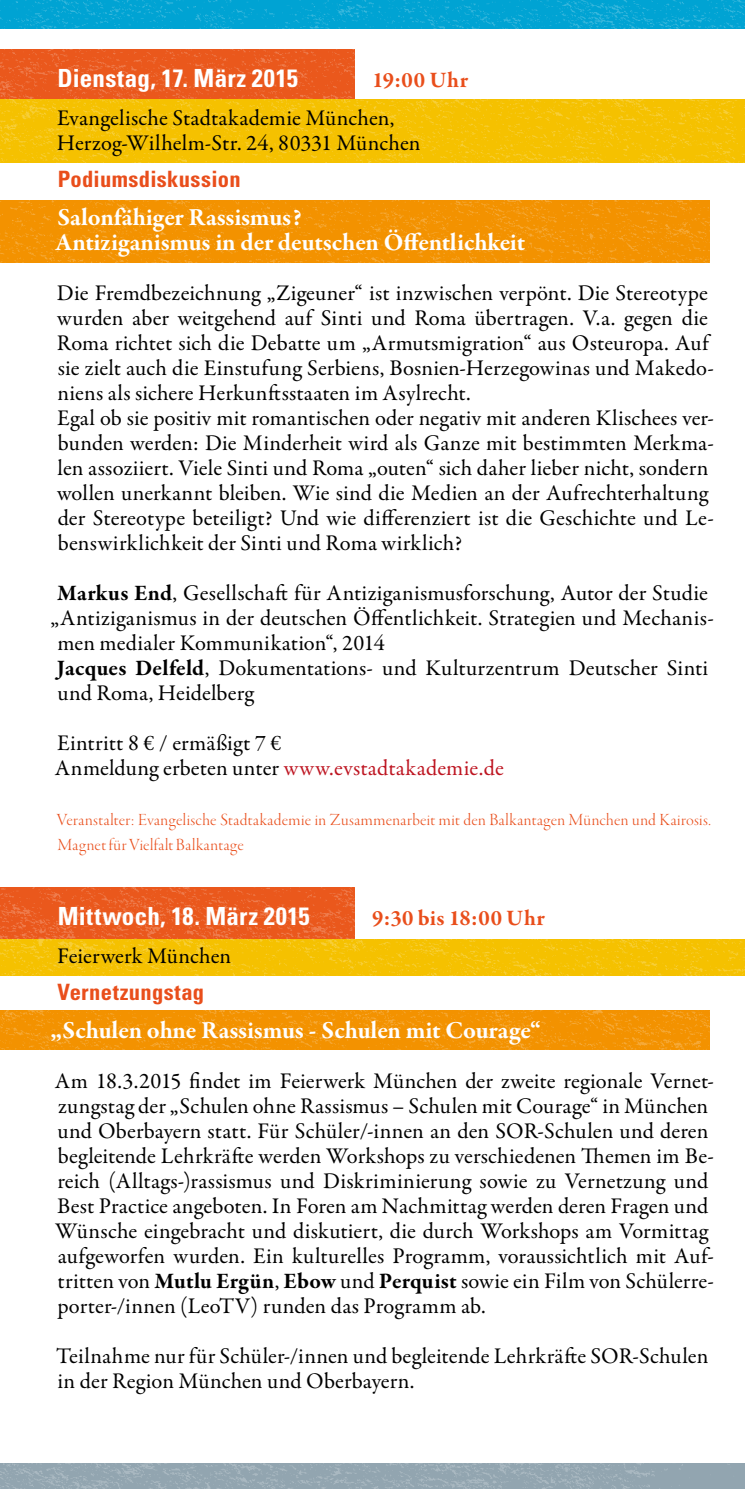
<style>
.page{position:relative;width:745px;height:1489px;background:#fff}
.page>*{position:absolute;margin:0;border:0;box-sizing:border-box;transform-origin:0 0}
.t1{font:700 25px/25px "Garamond Premr Pro";letter-spacing:-.01em;color:#fff}
.t2{font:700 condensed 25px "Univers";letter-spacing:.01em;color:#fff}
.t3{font:22.5px/25px "Garamond Premr Pro";letter-spacing:.005em;color:#000}
.t4{font:700 condensed 22.5px "Univers";letter-spacing:.015em;color:#e94e1b}
.t5{font:700 22.5px "Garamond Premr Pro";letter-spacing:.025em;color:#e94e1b}
.t6{font:17.5px/25px "Garamond Premr Pro Lt Disp";letter-spacing:.02em;color:#e94e1b}
.s1{font-weight:700}
.s2{color:#be1622}
</style>
<div class="page">
<img style="left:0;top:0;width:744px;height:1488px">
<p class="t2" style="left:58px;top:63px;width:241px">Dienstag, 17. März 2015</p>
<p class="t5" style="left:372px;top:66px;width:97px">19:00 Uhr</p>
<p class="t3" style="left:57px;top:106px;width:365px">Evangelische Stadtakademie München,<br>Herzog-Wilhelm-Str. 24, 80331 München</p>
<p class="t4" style="left:58px;top:165px;width:184px">Podiumsdiskussion</p>
<p class="t1" style="left:55px;top:205px;width:471px">Salonfähiger Rassismus?<br>Antiziganismus in der deutschen Öffentlichkeit</p>
<p class="t3" style="left:57px;top:281px;width:658px">Die Fremdbezeichnung „Zigeuner“ ist inzwischen verpönt. Die Stereotype wurden aber weitgehend auf Sinti und Roma übertragen. V.a. gegen die Roma richtet sich die Debatte um „Armutsmigration“ aus Osteuropa. Auf sie zielt auch die Einstufung Serbiens, Bosnien-Herzegowinas und Makedo&shy;niens als sichere Herkunftsstaaten im Asylrecht.<br>Egal ob sie positiv mit romantischen oder negativ mit anderen Klischees ver&shy;bunden werden: Die Minderheit wird als Ganze mit bestimmten Merkma&shy;len assoziiert. Viele Sinti und Roma „outen“ sich daher lieber nicht, sondern wollen unerkannt bleiben. Wie sind die Medien an der Aufrechterhaltung der Stereotype beteiligt? Und wie differenziert ist die Geschichte und Le&shy;benswirklichkeit der Sinti und Roma wirklich?</p>
<p class="t3" style="left:57px;top:581px;width:652px"><span class="s1">Markus End</span>, Gesellschaft für Antiziganismusforschung, Autor der Studie</p>
<p class="t3" style="left:50px;top:606px;width:664px">„Antiziganismus in der deutschen Öffentlichkeit. Strategien und Mechanis-</p>
<p class="t3" style="left:57px;top:631px;width:328px">men medialer Kommunikation“, 2014</p>
<p class="t3" style="left:57px;top:656px;width:652px"><span class="s1">Jacques Delfeld</span>, Dokumentations- und Kulturzentrum Deutscher Sinti</p>
<p class="t3" style="left:57px;top:681px;width:198px">und Roma, Heidelberg</p>
<p class="t3" style="left:55px;top:731px;width:450px">Eintritt 8 € / ermäßigt 7 €<br>Anmeldung erbeten unter <span class="s2">www.evstadtakademie.de</span></p>
<p class="t6" style="left:57px;top:807px;width:655px">Veranstalter: Evangelische Stadtakademie in Zusammenarbeit mit den Balkantagen München und Kairosis.<br>Magnet für Vielfalt Balkantage</p>
<p class="t2" style="left:58px;top:900px;width:253px">Mittwoch, 18. März 2015</p>
<p class="t5" style="left:372px;top:904px;width:174px">9:30 bis 18:00 Uhr</p>
<p class="t3" style="left:57px;top:943px;width:176px">Feierwerk München</p>
<p class="t4" style="left:57px;top:978px;width:148px">Vernetzungstag</p>
<p class="t1" style="left:50px;top:1017px;width:492px">„Schulen ohne Rassismus - Schulen mit Courage“</p>
<p class="t3" style="left:55px;top:1068px;width:660px">Am 18.3.2015 findet im Feierwerk München der zweite regionale Vernet&shy;zungstag der „Schulen ohne Rassismus – Schulen mit Courage“ in München und Oberbayern statt. Für Schüler/-innen an den SOR-Schulen und deren begleitende Lehrkräfte werden Workshops zu verschiedenen Themen im Be&shy;reich (Alltags-)rassismus und Diskriminierung sowie zu Vernetzung und Best Practice angeboten. In Foren am Nachmittag werden deren Fragen und Wünsche eingebracht und diskutiert, die durch Workshops am Vormittag aufgeworfen wurden. Ein kulturelles Programm, voraussichtlich mit Auf&shy;tritten von <span class="s1">Mutlu Ergün</span>, <span class="s1">Ebow</span> und <span class="s1">Perquist</span> sowie ein Film von Schülerre&shy;porter-/innen (LeoTV) runden das Programm ab.</p>
<p class="t3" style="left:56px;top:1343px;width:653px">Teilnahme nur für Schüler-/innen und begleitende Lehrkräfte SOR-Schulen in der Region München und Oberbayern.</p>
</div>
